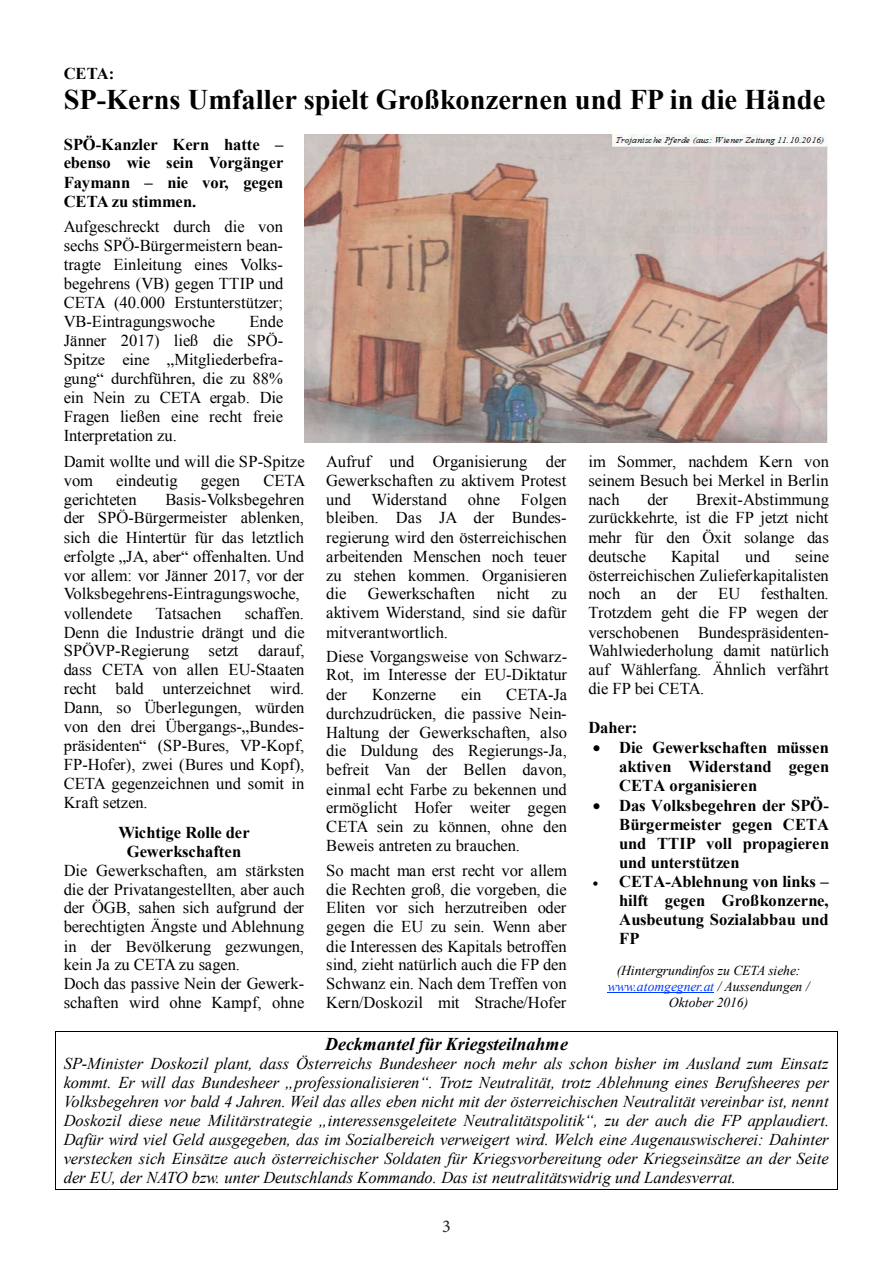
<style>
.page{position:relative;width:893px;height:1263px;background:#fff}
.page>*{position:absolute;margin:0;border:0;box-sizing:border-box;transform-origin:0 0}
.t1{font:700 28.5px "Times New Roman";color:#000}
.t2{font:italic 700 18px "Times New Roman";color:#000}
.t3{font:18px "Minion Pro";color:#231f20}
.t4{font:16.5px/18.9px "Times New Roman";color:#000;text-align:justify}
.t5{font:italic 16.5px/18.9px "Times New Roman";color:#000;text-align:justify}
.t6{font:700 16.5px/19px "Times New Roman";color:#000;text-align:justify}
.t7{font:italic 13.65px/15.6px "Times New Roman";color:#000;text-align:center}
.s1{color:#0039ff}
</style>
<div class="page">
<img style="left:305px;top:135px;width:522px;height:307px">
<hr style="left:608px;top:992px;width:106px;height:1px;background:#0039ff">
<hr style="left:56px;top:1031px;width:781px;height:1px;background:#000">
<hr style="left:56px;top:1189px;width:781px;height:1px;background:#000">
<svg style="left:55px;top:1031px;width:1px;height:159px"></svg>
<svg style="left:837px;top:1031px;width:1px;height:159px"></svg>
<p class="t6" style="left:64px;top:63px;width:52px">CETA:</p>
<h1 class="t1" style="left:64px;top:80px;width:763px">SP-Kerns Umfaller spielt Großkonzernen und FP in die Hände</h1>
<p class="t6" style="left:64px;top:134px;width:221px">SPÖ-Kanzler Kern hatte – ebenso wie sein Vorgänger Faymann – nie vor, gegen CETA zu stimmen.</p>
<p class="t4" style="left:64px;top:217px;width:221px">Aufgeschreckt durch die von sechs SPÖ-Bürgermeistern bean&shy;tragte Einleitung eines Volks&shy;begehrens (VB) gegen TTIP und CETA (40.000 Erstunterstützer; VB-Eintragungswoche</p>
<p class="t4" style="left:64px;top:312px;width:221px;text-indent:186px">Ende Jänner 2017) ließ die SPÖ-Spitze eine „Mitgliederbefra&shy;gung“ durchführen, die zu 88% ein Nein zu CETA ergab. Die Fragen ließen eine recht freie Interpretation zu.</p>
<p class="t4" style="left:64px;top:451px;width:242px">Damit wollte und will die SP-Spitze vom</p>
<p class="t4" style="left:326px;top:451px;width:242px">Aufruf und Organisierung der Gewerkschaften zu aktivem Protest und Widerstand</p>
<p class="t4" style="left:588px;top:451px;width:242px">im Sommer, nachdem Kern von seinem Besuch bei Merkel in Berlin nach</p>
<p class="t4" style="left:116px;top:470px;width:63px">eindeutig</p>
<p class="t4" style="left:201px;top:470px;width:41px">gegen</p>
<p class="t4" style="left:263px;top:470px;width:44px">CETA</p>
<p class="t4" style="left:64px;top:489px;width:74px">gerichteten</p>
<p class="t4" style="left:326px;top:489px;width:242px;text-indent:195px">Folgen bleiben. Das JA der Bundes&shy;regierung wird den österreichischen arbeitenden Menschen noch teuer zu stehen kommen. Organisieren die</p>
<p class="t4" style="left:468px;top:489px;width:34px">ohne</p>
<p class="t4" style="left:588px;top:489px;width:242px;text-indent:108px">Brexit-Abstimmung zurückkehrte, ist die FP jetzt nicht mehr für den Öxit solange das deutsche</p>
<p class="t4" style="left:647px;top:489px;width:22px">der</p>
<p class="t4" style="left:64px;top:489px;width:242px;text-align:left;text-indent:102px">Basis-Volksbegehren der SPÖ-Bürgermeister ablenken, sich die Hintertür für das letztlich erfolgte „JA, aber“ offenhalten. Und vor allem: vor Jänner 2017, vor der<br>Volksbegehrens-Eintragungswoche, vollendete</p>
<p class="t4" style="left:588px;top:546px;width:242px;text-indent:207px">seine österreichischen Zulieferkapitalisten noch an der</p>
<p class="t4" style="left:671px;top:546px;width:50px">Kapital</p>
<p class="t4" style="left:745px;top:546px;width:26px">und</p>
<p class="t4" style="left:368px;top:584px;width:109px">Gewerkschaften</p>
<p class="t4" style="left:497px;top:584px;width:34px">nicht</p>
<p class="t4" style="left:588px;top:584px;width:242px;text-indent:130px">EU festhalten.<br>Trotzdem geht die FP wegen der verschobenen Bundespräsidenten-Wahlwiederholung damit natürlich auf Wählerfang. Ähnlich verfährt die FP bei CETA.</p>
<p class="t6" style="left:588px;top:717px;width:51px">Daher:</p>
<p class="t6" style="left:619px;top:737px;width:211px;text-indent:-27px">• Die Gewerkschaften müssen aktiven Widerstand gegen CETA organisieren</p>
<p class="t6" style="left:619px;top:795px;width:211px;text-indent:-27px">• Das Volksbegehren der SPÖ-Bürgermeister gegen CETA und TTIP voll propagieren und unterstützen</p>
<p class="t6" style="left:619px;top:871px;width:211px;text-indent:-27px">• CETA-Ablehnung von links – hilft gegen Großkonzerne, Ausbeutung Sozialabbau und FP</p>
<p class="t7" style="left:608px;top:962px;width:203px">(Hintergrundinfos zu CETA siehe: <span class="s1">www.atomgegner.at</span> / Aussendungen /<br>Oktober 2016)</p>
<p class="t4" style="left:326px;top:584px;width:242px;text-indent:225px">zu aktivem Widerstand, sind sie dafür mitverantwortlich.</p>
<p class="t4" style="left:326px;top:646px;width:242px">Diese Vorgangsweise von Schwarz-Rot, im Interesse der EU-Diktatur der</p>
<p class="t4" style="left:64px;top:603px;width:242px;text-indent:181px">schaffen.<br>Denn die Industrie drängt und die SPÖVP-Regierung setzt darauf, dass CETA von allen EU-Staaten recht bald unterzeichnet wird.<br>Dann, so Überlegungen, würden von den drei Übergangs-„Bundes&shy;präsidenten“ (SP-Bures, VP-Kopf, FP-Hofer), zwei (Bures und Kopf), CETA gegenzeichnen und somit in Kraft setzen.</p>
<p class="t6" style="left:118px;top:822px;width:133px;text-align:center">Wichtige Rolle der<br>Gewerkschaften</p>
<p class="t4" style="left:64px;top:860px;width:242px;text-align:left">Die Gewerkschaften, am stärksten die der Privatangestellten, aber auch der ÖGB, sahen sich aufgrund der berechtigten Ängste und Ablehnung in der Bevölkerung gezwungen, kein Ja zu CETA zu sagen.<br>Doch das passive Nein der Gewerk&shy;schaften wird ohne Kampf, ohne</p>
<p class="t4" style="left:155px;top:603px;width:67px">Tatsachen</p>
<p class="t4" style="left:372px;top:684px;width:65px">Konzerne</p>
<p class="t4" style="left:461px;top:684px;width:22px">ein</p>
<p class="t4" style="left:326px;top:684px;width:242px;text-indent:180px">CETA-Ja durchzudrücken, die passive Nein-Haltung der Gewerkschaften, also die Duldung des Regierungs-Ja, befreit Van der Bellen davon, einmal echt Farbe zu bekennen und ermöglicht Hofer weiter gegen CETA sein zu können, ohne den Beweis antreten zu brauchen.</p>
<p class="t4" style="left:326px;top:860px;width:242px">So macht man erst recht vor allem die Rechten groß, die vorgeben, die Eliten vor sich herzutreiben oder gegen die EU zu sein. Wenn aber die Interessen des Kapitals betroffen sind, zieht natürlich auch die FP den Schwanz ein. Nach dem Treffen von Kern/Doskozil mit Strache/Hofer</p>
<p class="t2" style="left:325px;top:1031px;width:244px">Deckmantel für Kriegsteilnahme</p>
<p class="t5" style="left:64px;top:1054px;width:767px">SP-Minister Doskozil plant, dass Österreichs Bundesheer noch mehr als schon bisher im Ausland zum Einsatz kommt. Er will das Bundesheer „professionalisieren“. Trotz Neutralität, trotz Ablehnung eines Berufsheeres per Volksbegehren vor bald 4 Jahren. Weil das alles eben nicht mit der österreichischen Neutralität vereinbar ist, nennt Doskozil diese neue Militärstrategie „interessensgeleitete Neutralitätspolitik“, zu der auch die FP applaudiert.<br>Dafür wird viel Geld ausgegeben, das im Sozialbereich verweigert wird. Welch eine Augenauswischerei: Dahinter verstecken sich Einsätze auch österreichischer Soldaten für Kriegsvorbereitung oder Kriegseinsätze an der Seite der EU, der NATO bzw. unter Deutschlands Kommando. Das ist neutralitätswidrig und Landesverrat.</p>
<p class="t3" style="left:442px;top:1214px;width:10px">3</p>
</div>
